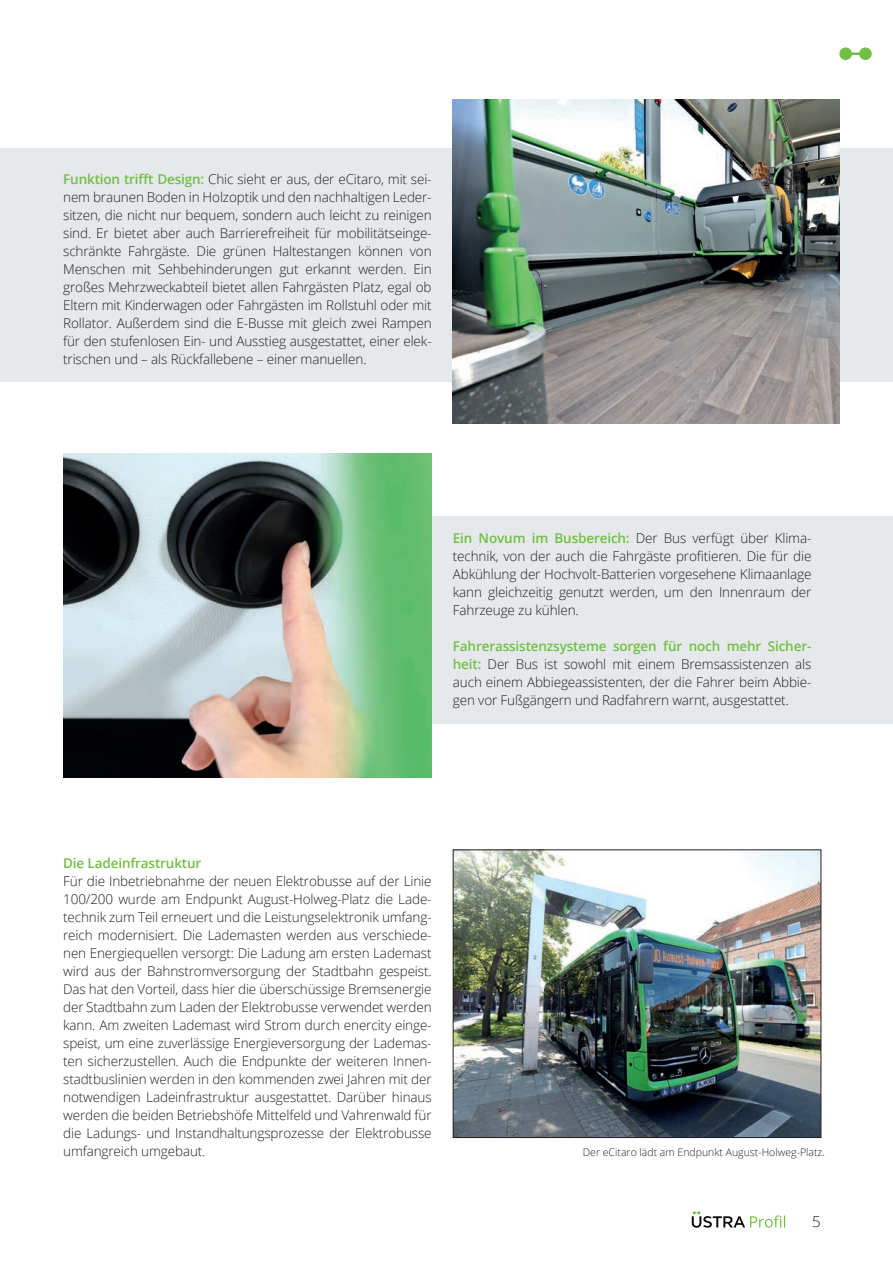
<style>
.page{position:relative;width:893px;height:1263px;background:#fff}
.page>*{position:absolute;margin:0;border:0;box-sizing:border-box;transform-origin:0 0}
.t1{font:300 15px "Open Sans";color:#231f20}
.t2{font:300 13.5px/18px "Open Sans";letter-spacing:-.01em;color:#231f20;text-align:justify}
.t3{font:600 13.5px "Open Sans";letter-spacing:-.01em;color:#71bf44}
.t4{font:300 10.5px "Open Sans";color:#231f20}
.s1{font-weight:600;color:#71bf44}
</style>
<div class="page">
<svg style="left:692px;top:1211px;width:93px;height:17px"></svg>
<svg style="left:839px;top:47px;width:33px;height:13px"></svg>
<div style="left:0;top:149px;width:893px;height:233px;background:#e6e9eb"></div>
<div style="left:72px;top:516px;width:821px;height:208px;background:#e6e9eb"></div>
<img style="left:63px;top:454px;width:368px;height:324px">
<img style="left:453px;top:100px;width:386px;height:323px">
<img style="left:455px;top:852px;width:364px;height:284px">
<div style="left:453px;top:850px;width:368px;height:288px;border:1px solid #231f20"></div>
<p class="t2" style="left:63px;top:169px;width:370px"><span class="s1">Funktion trifft Design:</span> Chic sieht er aus, der eCitaro, mit sei&shy;nem braunen Boden in Holzoptik und den nachhaltigen Leder&shy;sitzen, die nicht nur bequem, sondern auch leicht zu reinigen sind. Er bietet aber auch Barrierefreiheit für mobilitätseinge&shy;schränkte Fahrgäste. Die grünen Haltestangen können von Menschen mit Sehbehinderungen gut erkannt werden. Ein großes Mehrzweckabteil bietet allen Fahrgästen Platz, egal ob Eltern mit Kinderwagen oder Fahrgästen im Rollstuhl oder mit Rollator. Außerdem sind die E-Busse mit gleich zwei Rampen für den stufenlosen Ein- und Ausstieg ausgestattet, einer elek&shy;trischen und – als Rückfallebene – einer manuellen.</p>
<p class="t2" style="left:453px;top:529px;width:360px"><span class="s1">Ein Novum im Busbereich:</span> Der Bus verfügt über Klima&shy;technik, von der auch die Fahrgäste profitieren. Die für die Abkühlung der Hochvolt-Batterien vorgesehene Klimaanlage kann gleichzeitig genutzt werden, um den Innenraum der Fahrzeuge zu kühlen.</p>
<p class="t2" style="left:453px;top:637px;width:360px"><span class="s1">Fahrerassistenzsysteme sorgen für noch mehr Sicher&shy;heit:</span> Der Bus ist sowohl mit einem Bremsassistenzen als auch einem Abbiegeassistenten, der die Fahrer beim Abbie&shy;gen vor Fußgängern und Radfahrern warnt, ausgestattet.</p>
<p class="t3" style="left:63px;top:853px;width:140px">Die Ladeinfrastruktur</p>
<p class="t2" style="left:63px;top:871px;width:370px">Für die Inbetriebnahme der neuen Elektrobusse auf der Linie 100/200 wurde am Endpunkt August-Holweg-Platz die Lade&shy;technik zum Teil erneuert und die Leistungselektronik umfang&shy;reich modernisiert. Die Lademasten werden aus verschiede&shy;nen Energiequellen versorgt: Die Ladung am ersten Lademast wird aus der Bahnstromversorgung der Stadtbahn gespeist.<br>Das hat den Vorteil, dass hier die überschüssige Bremsenergie der Stadtbahn zum Laden der Elektrobusse verwendet werden kann. Am zweiten Lademast wird Strom durch enercity einge&shy;speist, um eine zuverlässige Energieversorgung der Lademas&shy;ten sicherzustellen. Auch die Endpunkte der weiteren Innen&shy;stadtbuslinien werden in den kommenden zwei Jahren mit der notwendigen Ladeinfrastruktur ausgestattet. Darüber hinaus werden die beiden Betriebshöfe Mittelfeld und Vahrenwald für die Ladungs- und Instandhaltungsprozesse der Elektrobusse umfangreich umgebaut.</p>
<p class="t4" style="left:583px;top:1145px;width:244px">Der eCitaro lädt am Endpunkt August-Holweg-Platz.</p>
<p class="t1" style="left:812px;top:1211px;width:10px">5</p>
</div>
